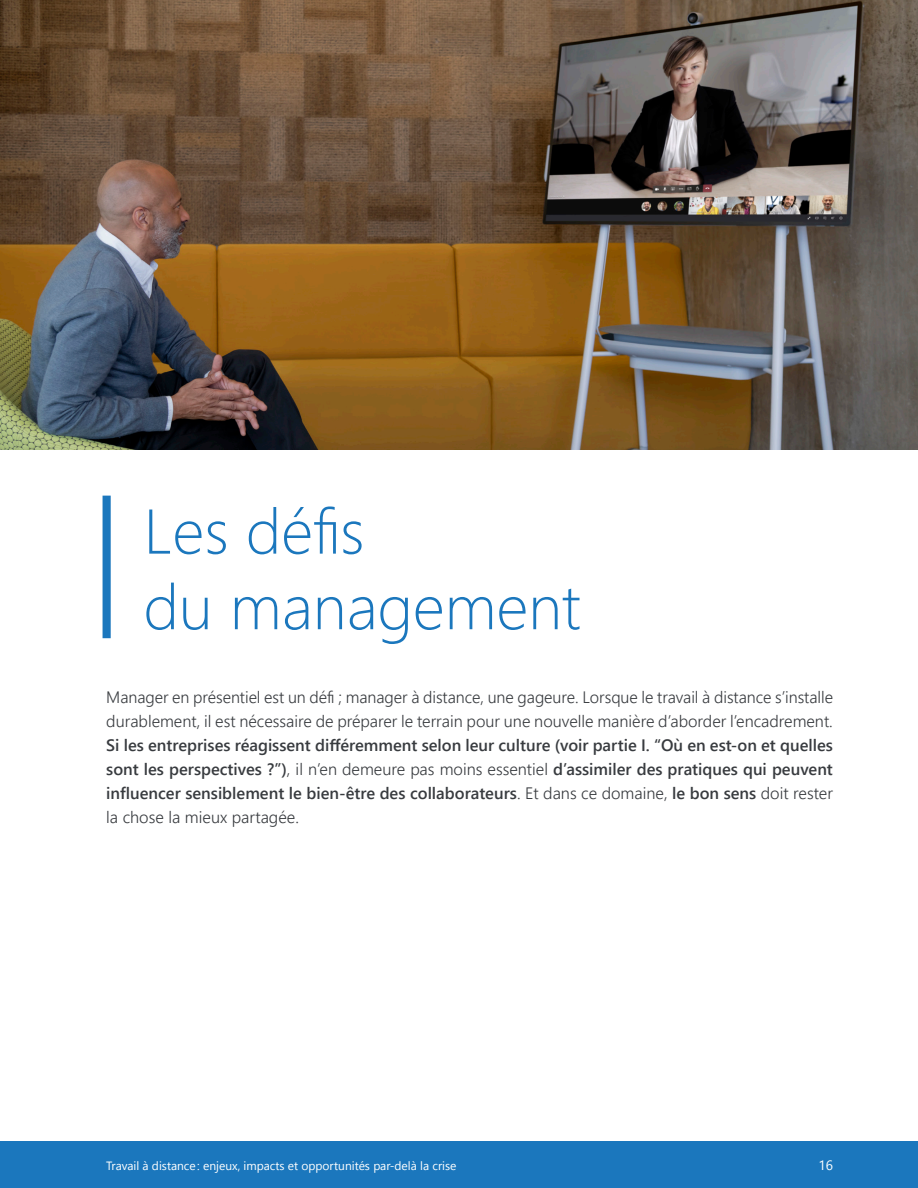
<style>
.page{position:relative;width:918px;height:1188px;background:#fff}
.page>*{position:absolute;margin:0;border:0;box-sizing:border-box;transform-origin:0 0}
.titre{font:300 63px/75.6px "Segoe UI";color:#1b77bd}
.labeur{font:300 16.5px/24px "Segoe UI";color:#383b3f;text-align:justify}
.t1{font:13.5px "Segoe UI";color:#fff}
.t2{font:12px "Segoe UI";color:#fff}
.s1{font-weight:600}
</style>
<div class="page">
<div style="left:0;top:1142px;width:918px;height:46px;background:#1b77bd"></div>
<div style="left:103px;top:496px;width:8px;height:142px;background:#1b77bd"></div>
<img style="left:0;top:0;width:918px;height:449px">
<p class="titre" style="left:144px;top:491px;width:439px">Les défis<br>du management</p>
<p class="labeur" style="left:106px;top:685px;width:728px">Manager en présentiel est un défi ; manager à distance, une gageure. Lorsque le travail à distance s’installe durablement, il est nécessaire de préparer le terrain pour une nouvelle manière d’aborder l’encadrement.<br><span class="s1">Si les entreprises réagissent différemment selon leur culture (voir partie I. “Où en est-on et quelles sont les perspectives ?”)</span>, il n’en demeure pas moins essentiel <span class="s1">d’assimiler des pratiques qui peuvent influencer sensiblement le bien-être des collaborateurs</span>. Et dans ce domaine, <span class="s1">le bon sens</span> doit rester la chose la mieux partagée.</p>
<p class="t2" style="left:106px;top:1156px;width:352px">Travail à distance : enjeux, impacts et opportunités par-delà la crise</p>
<p class="t1" style="left:818px;top:1155px;width:16px">16</p>
</div>
